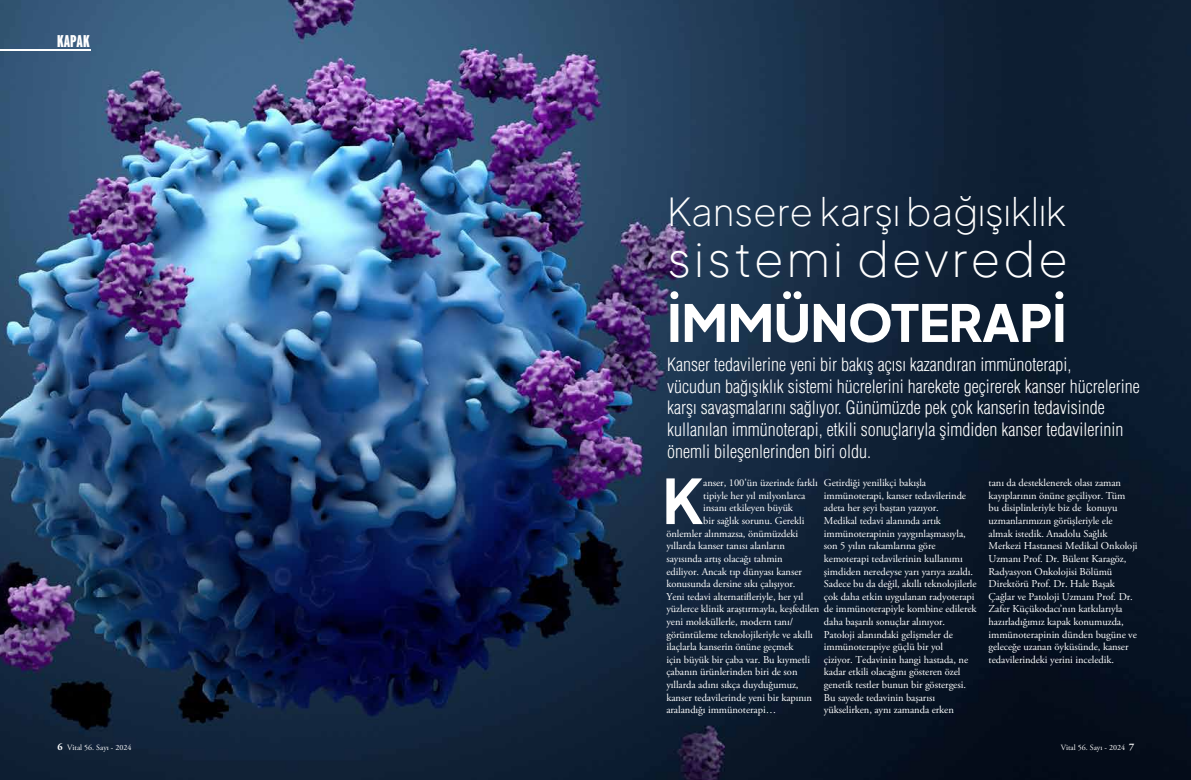
<style>
.page{position:relative;width:1191px;height:780px;background:#fff}
.page>*{position:absolute;margin:0;border:0;box-sizing:border-box;transform-origin:0 0}
.t1{font:700 61.2px "Eudoxus Sans";color:#fff}
.t2{font:800 51px "Eudoxus Sans";letter-spacing:-.005em;color:#fff}
.t3{font:200 48px "Eudoxus Sans";letter-spacing:.055em;color:#fff}
.t4{font:200 38px "Eudoxus Sans";letter-spacing:-.005em;color:#fff}
.t5{font:18px/21.6px "Helvetica Condensed Light Tr";color:#fff}
.t6{font:900 extra-condensed 17px "Interstate";color:#fff}
.t7{font:10.5px/12.6px "Adobe Garamond Pro";letter-spacing:-.005em;color:#fff}
.t8{font:8px "Adobe Garamond Pro";color:#fff}
.s1{font-weight:700;font-size:10px}
</style>
<div class="page">
<img style="left:0;top:0;width:1191px;height:780px">
<hr style="left:0;top:50px;width:90px;height:1px;background:#fff">
<h3 class="t6" style="left:57px;top:32px;width:34px">KAPAK</h3>
<h3 class="t4" style="left:667px;top:182px;width:401px">Kansere karşı bağışıklık</h3>
<h3 class="t3" style="left:667px;top:221px;width:402px">sistemi devrede</h3>
<h2 class="t2" style="left:667px;top:280px;width:401px">İMMÜNOTERAPİ</h2>
<p class="t5" style="left:667px;top:354px;width:474px">Kanser tedavilerine yeni bir bakış açısı kazandıran immünoterapi,<br>vücudun bağışıklık sistemi hücrelerini harekete geçirerek kanser hücrelerine karşı savaşmalarını sağlıyor. Günümüzde pek çok kanserin tedavisinde kullanılan immünoterapi, etkili sonuçlarıyla şimdiden kanser tedavilerinin önemli bileşenlerinden biri oldu.</p>
<h1 class="t1" style="left:662px;top:450px;width:43px">K</h1>
<p class="t7" style="left:703px;top:477px;width:116px">anser, 100'ün üzerinde farklı</p>
<p class="t7" style="left:824px;top:477px;width:154px">Getirdiği yenilikçi bakışla immünoterapi, kanser tedavilerinde adeta her şeyi baştan yazıyor.<br>Medikal tedavi alanında artık immünoterapinin yaygınlaşmasıyla, son 5 yılın rakamlarına göre kemoterapi tedavilerinin kullanımı şimdiden neredeyse yarı yarıya azaldı.<br>Sadece bu da değil, akıllı teknolojilerle çok daha etkin uygulanan radyoterapi</p>
<p class="t7" style="left:824px;top:615px;width:146px">daha başarılı sonuçlar alınıyor.<br>Patoloji alanındaki gelişmeler de immünoterapiye güçlü bir yol çiziyor. Tedavinin hangi hastada, ne kadar etkili olacağını gösteren özel genetik testler bunun bir göstergesi.<br>Bu sayede tedavinin başarısı yükselirken, aynı zamanda erken</p>
<p class="t7" style="left:703px;top:489px;width:104px">tipiyle her yıl milyonlarca</p>
<p class="t7" style="left:703px;top:502px;width:91px">insanı etkileyen büyük</p>
<p class="t7" style="left:703px;top:515px;width:103px">bir sağlık sorunu. Gerekli</p>
<p class="t7" style="left:666px;top:527px;width:133px">önlemler alınmazsa, önümüzdeki</p>
<p class="t7" style="left:666px;top:540px;width:120px">yıllarda kanser tanısı alanların</p>
<p class="t7" style="left:666px;top:552px;width:118px">sayısında artış olacağı tahmin</p>
<p class="t7" style="left:666px;top:565px;width:137px">ediliyor. Ancak tıp dünyası kanser</p>
<p class="t7" style="left:666px;top:578px;width:131px">konusunda dersine sıkı çalışıyor.</p>
<p class="t7" style="left:666px;top:590px;width:138px">Yeni tedavi alternatifleriyle, her yıl</p>
<p class="t7" style="left:666px;top:603px;width:312px">yüzlerce klinik araştırmayla, keşfedilen de immünoterapiyle kombine edilerek</p>
<p class="t7" style="left:666px;top:615px;width:128px">yeni moleküllerle, modern tanı/</p>
<p class="t7" style="left:666px;top:628px;width:148px">görüntüleme teknolojileriyle ve akıllı</p>
<p class="t7" style="left:666px;top:641px;width:129px">ilaçlarla kanserin önüne geçmek</p>
<p class="t7" style="left:666px;top:653px;width:145px">için büyük bir çaba var. Bu kıymetli</p>
<p class="t7" style="left:666px;top:666px;width:133px">çabanın ürünlerinden biri de son</p>
<p class="t7" style="left:666px;top:678px;width:134px">yıllarda adını sıkça duyduğumuz,</p>
<p class="t7" style="left:666px;top:691px;width:147px">kanser tedavilerinde yeni bir kapının</p>
<p class="t7" style="left:666px;top:704px;width:111px">aralandığı immünoterapi…</p>
<p class="t7" style="left:988px;top:477px;width:150px">tanı da desteklenerek olası zaman kayıplarının önüne geçiliyor. Tüm bu disiplinleriyle biz de konuyu uzmanlarımızın görüşleriyle ele almak istedik. Anadolu Sağlık Merkezi Hastanesi Medikal Onkoloji Uzmanı Prof. Dr. Bülent Karagöz, Radyasyon Onkolojisi Bölümü Direktörü Prof. Dr. Hale Başak Çağlar ve Patoloji Uzmanı Prof. Dr.<br>Zafer Küçükodacı’nın katkılarıyla hazırladığımız kapak konumuzda, immünoterapinin dünden bugüne ve geleceğe uzanan öyküsünde, kanser tedavilerindeki yerini inceledik.</p>
<p class="t8" style="left:57px;top:743px;width:76px"><span class="s1">6</span> Vital 56. Sayı - 2024</p>
<p class="t8" style="left:1060px;top:743px;width:75px">Vital 56. Sayı - 2024 <span class="s1">7</span></p>
</div>
